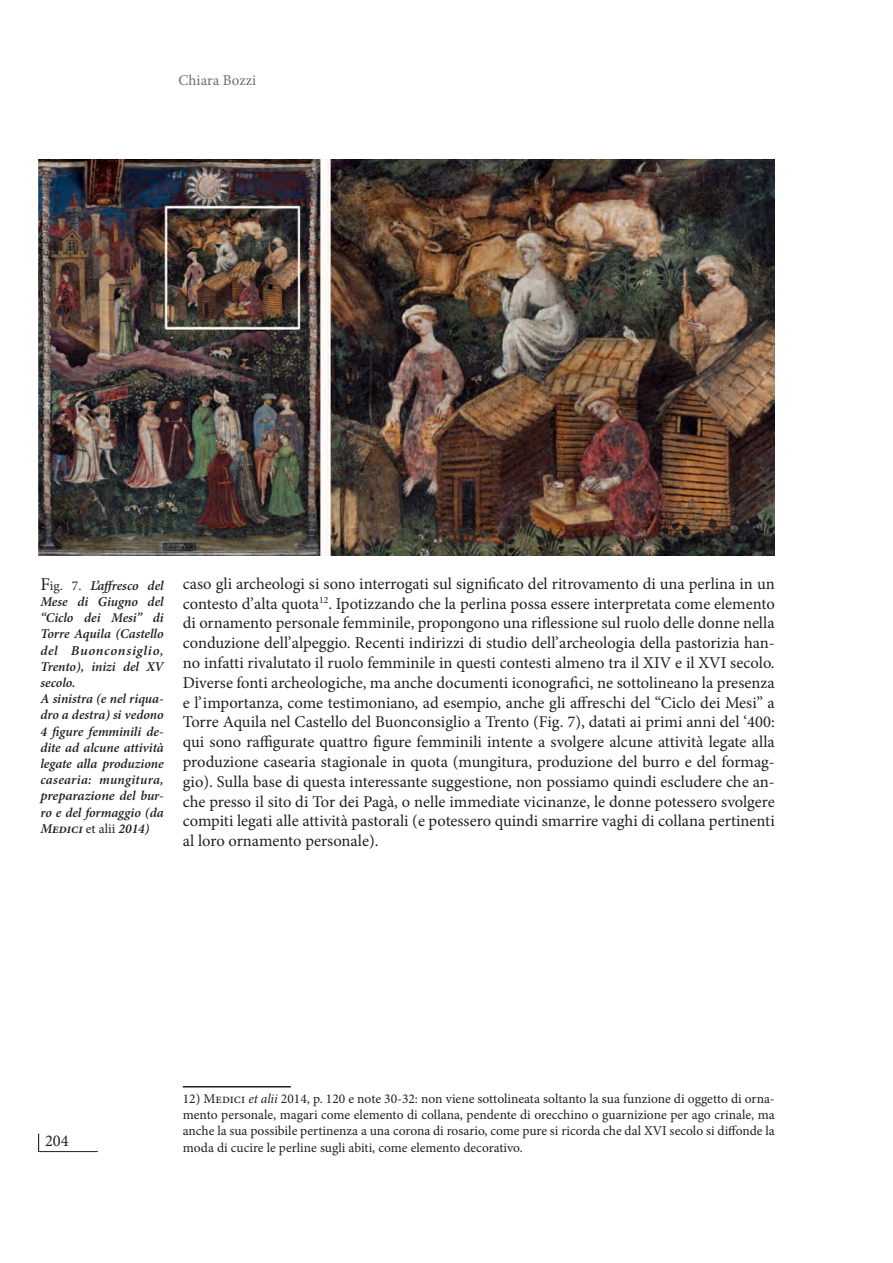
<style>
.page{position:relative;width:893px;height:1263px;background:#fff}
.page>*{position:absolute;margin:0;border:0;box-sizing:border-box;transform-origin:0 0}
.t1{font:16.5px/19.8px "Minion Pro";letter-spacing:-.01em;color:#231f20;text-align:justify}
.t2{font:15px "Minion Pro";color:#6c6d70}
.t3{font:13.5px/16.2px "Minion Pro";color:#231f20;text-align:justify}
.t4{font:italic 600 13.5px/16.2px "Minion Pro";letter-spacing:-.005em;color:#231f20}
.s1{font-weight:400;font-style:normal;font-size:18px}
.s2{font-weight:400;font-style:normal}
.s3{font-style:italic}
</style>
<div class="page">
<img style="left:38px;top:159px;width:737px;height:396px">
<hr style="left:183px;top:1086px;width:108px;height:1px;background:#231f20">
<svg style="left:38px;top:1134px;width:1px;height:17px"></svg>
<hr style="left:38px;top:1151px;width:60px;height:1px;background:#231f20">
<p class="t2" style="left:179px;top:70px;width:79px">Chiara Bozzi</p>
<p class="t4" style="left:40px;top:577px;width:125px"><span class="s1">F</span><span class="s2">ig. 7.</span> L’affresco del<br>Mese di Giugno del “Ciclo dei Mesi” di<br>Torre Aquila (Castello del Buonconsiglio,<br>Trento), inizi del XV secolo.<br>A sinistra (e nel riqua&shy;dro a destra) si vedono<br>4 figure femminili de&shy;dite ad alcune attività legate alla produzione casearia: mungitura, preparazione del bur&shy;ro e del formaggio (da<br>Medici <span class="s2">et alii</span> 2014)</p>
<p class="t1" style="left:183px;top:574px;width:593px">caso gli archeologi si sono interrogati sul significato del ritrovamento di una perlina in un contesto d’alta quota<sup>12</sup>. Ipotizzando che la perlina possa essere interpretata come elemento di ornamento personale femminile, propongono una riflessione sul ruolo delle donne nella conduzione dell’alpeggio. Recenti indirizzi di studio dell’archeologia della pastorizia han&shy;no infatti rivalutato il ruolo femminile in questi contesti almeno tra il XIV e il XVI secolo.<br>Diverse fonti archeologiche, ma anche documenti iconografici, ne sottolineano la presenza e l’importanza, come testimoniano, ad esempio, anche gli affreschi del “Ciclo dei Mesi” a Torre Aquila nel Castello del Buonconsiglio a Trento (Fig. 7), datati ai primi anni del ‘400: qui sono raffigurate quattro figure femminili intente a svolgere alcune attività legate alla produzione casearia stagionale in quota (mungitura, produzione del burro e del formag&shy;gio). Sulla base di questa interessante suggestione, non possiamo quindi escludere che an&shy;che presso il sito di Tor dei Pagà, o nelle immediate vicinanze, le donne potessero svolgere compiti legati alle attività pastorali (e potessero quindi smarrire vaghi di collana pertinenti al loro ornamento personale).</p>
<p class="t1" style="left:45px;top:1131px;width:25px">204</p>
<p class="t3" style="left:183px;top:1090px;width:593px">12) Medici <span class="s3">et alii</span> 2014, p. 120 e note 30-32: non viene sottolineata soltanto la sua funzione di oggetto di orna&shy;mento personale, magari come elemento di collana, pendente di orecchino o guarnizione per ago crinale, ma anche la sua possibile pertinenza a una corona di rosario, come pure si ricorda che dal XVI secolo si diffonde la moda di cucire le perline sugli abiti, come elemento decorativo.</p>
</div>
